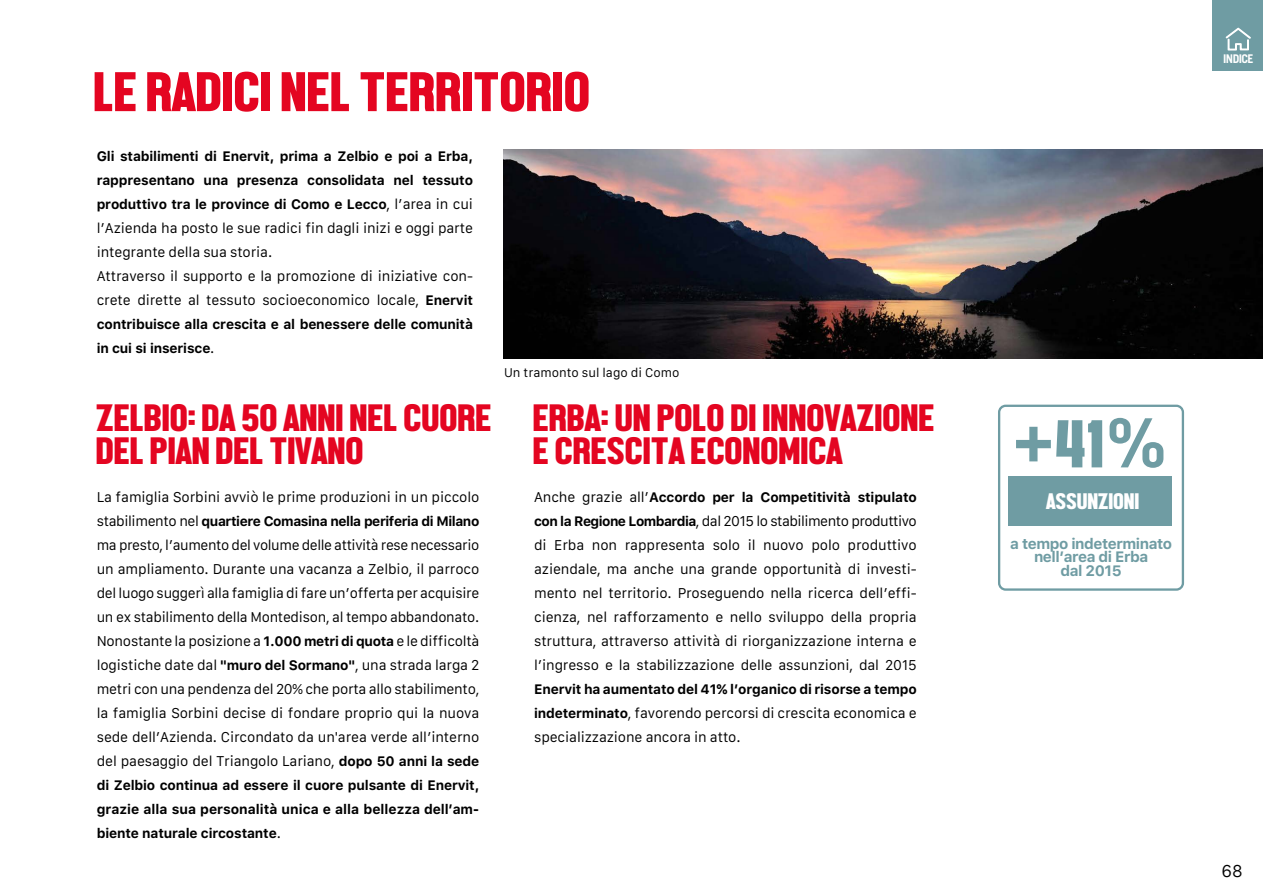
<style>
.page{position:relative;width:1263px;height:893px;background:#fff}
.page>*{position:absolute;margin:0;border:0;box-sizing:border-box;transform-origin:0 0}
.t1{font:69px "Front Page Neue";color:#6f9ca3;scale:1.05 1}
.t2{font:57px "Front Page Neue";color:#e40521;scale:1.05 1}
.t3{font:39px/33px "Front Page Neue";color:#e40521;scale:1.05 1}
.t4{font:22.95px "Front Page Neue";color:#fff;scale:1.05 1}
.t5{font:16.5px "Galvji";color:#000}
.t6{font:700 15px/13.5px "Galvji";letter-spacing:-.03em;color:#6f9ca3;text-align:center}
.t7{font:13.65px/24px "Galvji";letter-spacing:-.01em;color:#000;text-align:justify}
.t8{font:700 13.65px/24px "Galvji";letter-spacing:-.01em;color:#000}
.t9{font:12.15px "Galvji";color:#000}
.t10{font:700 12px "Trade Gothic LT Std";letter-spacing:-.05em;color:#fff}
.s1{font-weight:400}
.s2{font-weight:700}
.s3{font-family:"Galvji";font-weight:700;font-size:66px}
.s4{font-family:"DIN";font-weight:700}
</style>
<div class="page">
<div style="left:998px;top:405px;width:186px;height:186px;border:2px solid #6f9ca3;border-radius:7px"></div>
<div style="left:1008px;top:476px;width:164px;height:50px;background:#6f9ca3"></div>
<img style="left:504px;top:150px;width:759px;height:208px">
<div style="left:1212px;top:0;width:51px;height:71px;background:#6f9ca3"></div>
<svg style="left:1225px;top:27px;width:26px;height:24px"></svg>
<h2 class="t2" style="left:95px;top:61px;width:475px">LE RADICI NEL TERRITORIO</h2>
<p class="t8" style="left:97px;top:144px;width:378px">Gli stabilimenti di Enervit, prima a Zelbio e poi a Erba, rappresentano una presenza consolidata nel tessuto produttivo tra le province di Como e Lecco<span class="s1">, l’area in cui l’Azienda ha posto le sue radici fin dagli inizi e oggi parte integrante della sua storia.<br>Attraverso il supporto e la promozione di iniziative con&shy;crete dirette al tessuto socioeconomico locale,</span> Enervit contribuisce alla crescita e al benessere delle comunità in cui si inserisce<span class="s1">.</span></p>
<p class="t9" style="left:504px;top:366px;width:177px">Un tramonto sul lago di Como</p>
<h3 class="t3" style="left:97px;top:401px;width:378px">ZELBIO: DA 50 ANNI NEL CUORE<br>DEL PIAN DEL TIVANO</h3>
<h3 class="t3" style="left:534px;top:401px;width:384px">ERBA: UN POLO DI INNOVAZIONE<br>E CRESCITA ECONOMICA</h3>
<p class="t7" style="left:97px;top:485px;width:384px">La famiglia Sorbini avviò le prime produzioni in un piccolo stabilimento nel <span class="s2">quartiere Comasina nella periferia di Milano </span>ma presto, l’aumento del volume delle attività rese necessario un ampliamento. Durante una vacanza a Zelbio, il parroco del luogo suggerì alla famiglia di fare un’offerta per acquisire un ex stabilimento della Montedison, al tempo abbandonato.<br>Nonostante la posizione a <span class="s2">1.000 metri di quota</span> e le difficoltà logistiche date dal <span class="s2">"muro del Sormano"</span>, una strada larga 2 metri con una pendenza del 20% che porta allo stabilimento, la famiglia Sorbini decise di fondare proprio qui la nuova sede dell’Azienda. Circondato da un'area verde all’interno del paesaggio del Triangolo Lariano, <span class="s2">dopo 50 anni la sede di Zelbio continua ad essere il cuore pulsante di Enervit, grazie alla sua personalità unica e alla bellezza dell’am&shy;biente naturale circostante</span>.</p>
<p class="t7" style="left:534px;top:485px;width:384px">Anche grazie all’<span class="s2">Accordo per la Competitività stipulato con la Regione Lombardia</span>, dal 2015 lo stabilimento produttivo di Erba non rappresenta solo il nuovo polo produttivo aziendale, ma anche una grande opportunità di investi&shy;mento nel territorio. Proseguendo nella ricerca dell’effi&shy;cienza, nel rafforzamento e nello sviluppo della propria struttura, attraverso attività di riorganizzazione interna e l’ingresso e la stabilizzazione delle assunzioni, dal 2015</p>
<p class="t7" style="left:534px;top:677px;width:384px"><span class="s2">Enervit ha aumentato del 41% l’organico di risorse a tempo indeterminato</span>, favorendo percorsi di crescita economica e specializzazione ancora in atto.</p>
<p class="t10" style="left:1223px;top:51px;width:32px">INDICE</p>
<h1 class="t1" style="left:1011px;top:406px;width:151px"><span class="s3">+</span>41<span class="s4">%</span></h1>
<h3 class="t4" style="left:1047px;top:488px;width:90px">ASSUNZIONI</h3>
<p class="t6" style="left:1010px;top:537px;width:163px">a tempo indeterminato nell’area di Erba<br>dal 2015</p>
<p class="t5" style="left:1221px;top:862px;width:23px">68</p>
</div>
